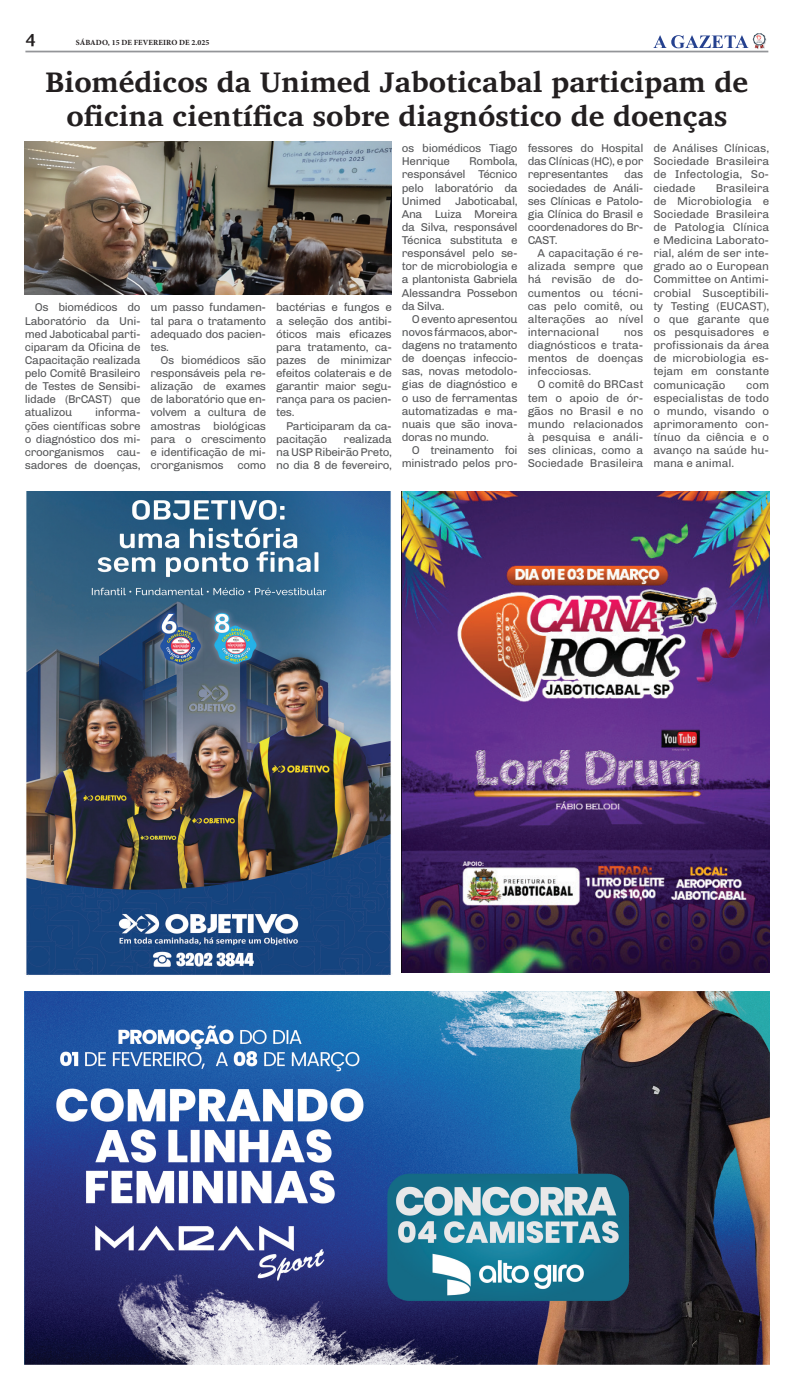
<style>
.page{position:relative;width:794px;height:1389px;background:#fff}
.page>*{position:absolute;margin:0;border:0;box-sizing:border-box;transform-origin:0 0}
.t1{font:700 28.96px/34.1px "Charis SIL";color:#231f20;text-align:center}
.t2{font:700 17.5px "Charis SIL";color:#231f20}
.t3{font:11.38px/13.1px "Chivo";letter-spacing:-.03em;color:#57585a;text-align:justify}
.t4{font:700 7.88px "Minion Pro";letter-spacing:.01em;color:#231f20}
</style>
<div class="page">
<hr style="left:25px;top:51px;width:743px;height:1px;background:#939598">
<svg style="left:653px;top:33px;width:113px;height:16px"></svg>
<img style="left:25px;top:992px;width:744px;height:372px">
<img style="left:26px;top:491px;width:366px;height:484px">
<img style="left:402px;top:491px;width:367px;height:481px">
<img style="left:24px;top:141px;width:368px;height:154px">
<h2 class="t2" style="left:25px;top:29px;width:12px">4</h2>
<p class="t4" style="left:76px;top:36px;width:135px">SÁBADO, 15 DE FEVEREIRO DE 2.025</p>
<h1 class="t1" style="left:46px;top:65px;width:704px">Biomédicos da Unimed Jaboticabal participam de oficina científica sobre diagnóstico de doenças</h1>
<p class="t3" style="left:25px;top:300px;width:117px;text-indent:10px">Os biomédicos do Laboratório da Uni&shy;med Jaboticabal parti&shy;ciparam da Oficina de Capacitação realizada pelo Comitê Brasileiro de Testes de Sensibi&shy;lidade (BrCAST) que atualizou</p>
<p class="t3" style="left:25px;top:405px;width:117px;text-indent:70px">informa&shy;ções científicas sobre o diagnóstico dos mi&shy;croorganismos cau&shy;sadores de doenças,</p>
<p class="t3" style="left:150px;top:300px;width:117px">um passo fundamen&shy;tal para o tratamento adequado dos pacien&shy;tes.</p>
<p class="t3" style="left:150px;top:353px;width:117px;text-indent:10px">Os biomédicos são responsáveis pela re&shy;alização de exames de laboratório que en&shy;volvem a cultura de amostras biológicas para o crescimento e identificação de mi&shy;crorganismos como</p>
<p class="t3" style="left:276px;top:300px;width:117px">bactérias e fungos e a seleção dos antibi&shy;óticos mais eficazes para tratamento, ca&shy;pazes de minimizar efeitos colaterais e de garantir maior segu&shy;rança para os pacien&shy;tes.</p>
<p class="t3" style="left:276px;top:418px;width:117px;text-indent:10px">Participaram da ca&shy;pacitação</p>
<p class="t3" style="left:276px;top:432px;width:117px;text-indent:68px">realizada na USP Ribeirão Preto, no dia 8 de fevereiro,</p>
<p class="t3" style="left:402px;top:141px;width:117px">os biomédicos Tiago<br>Henrique</p>
<p class="t3" style="left:402px;top:154px;width:117px;text-indent:67px">Rombola, responsável Técnico pelo laboratório da Unimed Jaboticabal, Ana Luiza Moreira da Silva, responsável Técnica substituta e responsável pelo se&shy;tor de microbiologia e a plantonista Gabriela Alessandra Possebon da Silva.</p>
<p class="t3" style="left:402px;top:312px;width:117px;text-indent:10px">O evento apresentou novos fármacos, abor&shy;dagens no tratamento de doenças infeccio&shy;sas, novas metodolo&shy;gias de diagnóstico e o uso de ferramentas automatizadas e ma&shy;nuais que são inova&shy;doras no mundo.</p>
<p class="t3" style="left:402px;top:443px;width:117px;text-align:right">O treinamento foi ministrado pelos pro-</p>
<p class="t3" style="left:527px;top:141px;width:117px">fessores do Hospital das Clínicas (HC), e por representantes</p>
<p class="t3" style="left:527px;top:167px;width:117px;text-indent:97px">das sociedades de Análi&shy;ses Clínicas e Patolo&shy;gia Clínica do Brasil e coordenadores do Br-CAST.</p>
<p class="t3" style="left:527px;top:246px;width:117px;text-indent:10px">A capacitação é re&shy;alizada sempre que há revisão de do&shy;cumentos ou técni&shy;cas pelo comitê, ou alterações ao nível internacional</p>
<p class="t3" style="left:527px;top:325px;width:117px;text-indent:96px">nos diagnósticos e trata&shy;mentos de doenças infecciosas.</p>
<p class="t3" style="left:527px;top:377px;width:117px;text-indent:10px">O comitê do BRCast tem o apoio de ór&shy;gãos no Brasil e no mundo relacionados à pesquisa e análi&shy;ses clinicas, como a Sociedade Brasileira</p>
<p class="t3" style="left:653px;top:141px;width:117px">de Análises Clínicas, Sociedade Brasileira de Infectologia, So&shy;ciedade</p>
<p class="t3" style="left:653px;top:180px;width:117px;text-indent:62px">Brasileira de Microbiologia e Sociedade Brasileira de Patologia Clínica e Medicina Laborato&shy;rial, além de ser inte&shy;grado ao o European Committee on Antimi&shy;crobial Susceptibili&shy;ty Testing (EUCAST), o que garante que os pesquisadores e profissionais da área de microbiologia es&shy;tejam em constante comunicação</p>
<p class="t3" style="left:653px;top:377px;width:117px;text-indent:93px">com especialistas de todo o mundo, visando o aprimoramento con&shy;tínuo da ciência e o avanço na saúde hu&shy;mana e animal.</p>
</div>
